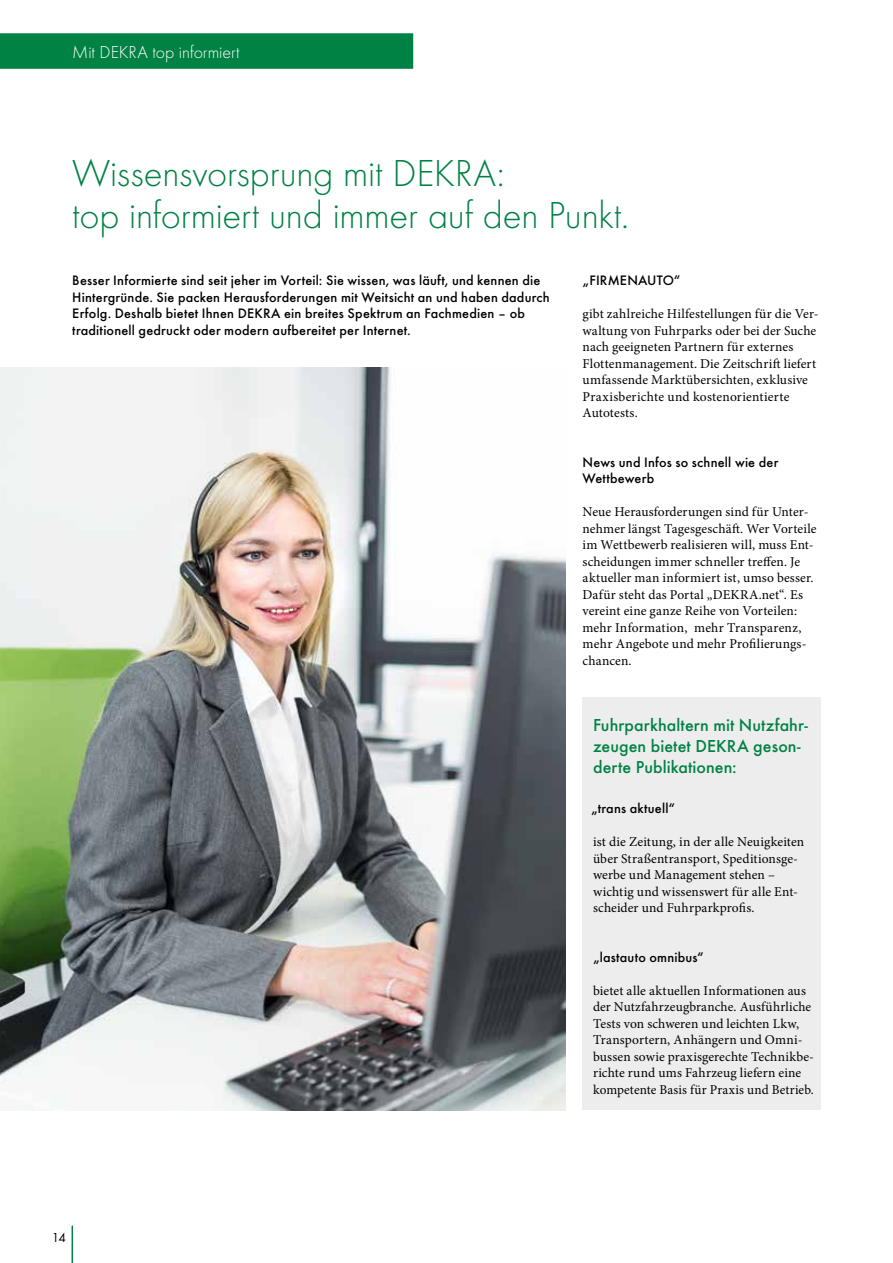
<style>
.page{position:relative;width:893px;height:1263px;background:#fff}
.page>*{position:absolute;margin:0;border:0;box-sizing:border-box;transform-origin:0 0}
.t1{font:300 39px/42px "Futura";letter-spacing:-.005em;color:#008244}
.t2{font:500 18px/21px "Futura";letter-spacing:.005em;color:#008244}
.t3{font:300 18px "Futura";color:#fff}
.t4{font:500 14.25px/16.5px "Futura";letter-spacing:.015em;color:#000}
.t5{font:13.5px/16.5px "Minion Pro";letter-spacing:.01em;color:#000}
.t6{font:13.5px "Futura Boo";color:#000}
</style>
<div class="page">
<div style="left:0;top:33px;width:413px;height:36px;background:#008244"></div>
<hr style="left:72px;top:1226px;width:1px;height:37px;background:#008244">
<div style="left:583px;top:698px;width:238px;height:412px;background:#ededed"></div>
<img style="left:0;top:368px;width:566px;height:742px">
<h2 class="t3" style="left:72px;top:40px;width:169px">Mit DEKRA top informiert</h2>
<h1 class="t1" style="left:72px;top:151px;width:558px">Wissensvorsprung mit DEKRA:<br>top informiert und immer auf den Punkt.</h1>
<p class="t4" style="left:583px;top:271px;width:99px">„FIRMENAUTO“</p>
<p class="t5" style="left:583px;top:306px;width:238px">gibt zahlreiche Hilfestellungen für die Ver&shy;waltung von Fuhrparks oder bei der Suche nach geeigneten Partnern für externes Flottenmanagement. Die Zeitschrift liefert umfassende Marktübersichten, exklusive Praxisberichte und kostenorientierte Autotests.</p>
<p class="t4" style="left:583px;top:452px;width:197px">News und Infos so schnell wie der<br>Wettbewerb</p>
<p class="t5" style="left:583px;top:504px;width:236px">Neue Herausforderungen sind für Unter&shy;nehmer längst Tagesgeschäft. Wer Vorteile im Wettbewerb realisieren will, muss Ent&shy;scheidungen immer schneller treffen. Je aktueller man informiert ist, umso besser.<br>Dafür steht das Portal „DEKRA.net“. Es vereint eine ganze Reihe von Vorteilen: mehr Information, mehr Transparenz, mehr Angebote und mehr Profilierungs&shy;chancen.</p>
<p class="t4" style="left:72px;top:271px;width:479px">Besser Informierte sind seit jeher im Vorteil: Sie wissen, was läuft, und kennen die Hintergründe. Sie packen Herausforderungen mit Weitsicht an und haben dadurch Erfolg. Deshalb bietet Ihnen DEKRA ein breites Spektrum an Fachmedien – ob traditionell gedruckt oder modern aufbereitet per Internet.</p>
<p class="t6" style="left:52px;top:1228px;width:16px">14</p>
<h2 class="t2" style="left:593px;top:712px;width:216px">Fuhrparkhaltern mit Nutzfahr&shy;zeugen bietet DEKRA geson&shy;derte Publikationen:</h2>
<p class="t4" style="left:591px;top:799px;width:85px">„trans aktuell“</p>
<p class="t5" style="left:593px;top:834px;width:213px">ist die Zeitung, in der alle Neuigkeiten über Straßentransport, Speditionsge&shy;werbe und Management stehen – wichtig und wissenswert für alle Ent&shy;scheider und Fuhrparkprofis.</p>
<p class="t4" style="left:593px;top:947px;width:112px">„lastauto omnibus“</p>
<p class="t5" style="left:593px;top:982px;width:222px">bietet alle aktuellen Informationen aus der Nutzfahrzeugbranche. Ausführliche Tests von schweren und leichten Lkw, Transportern, Anhängern und Omni&shy;bussen sowie praxisgerechte Technikbe&shy;richte rund ums Fahrzeug liefern eine kompetente Basis für Praxis und Betrieb.</p>
</div>
